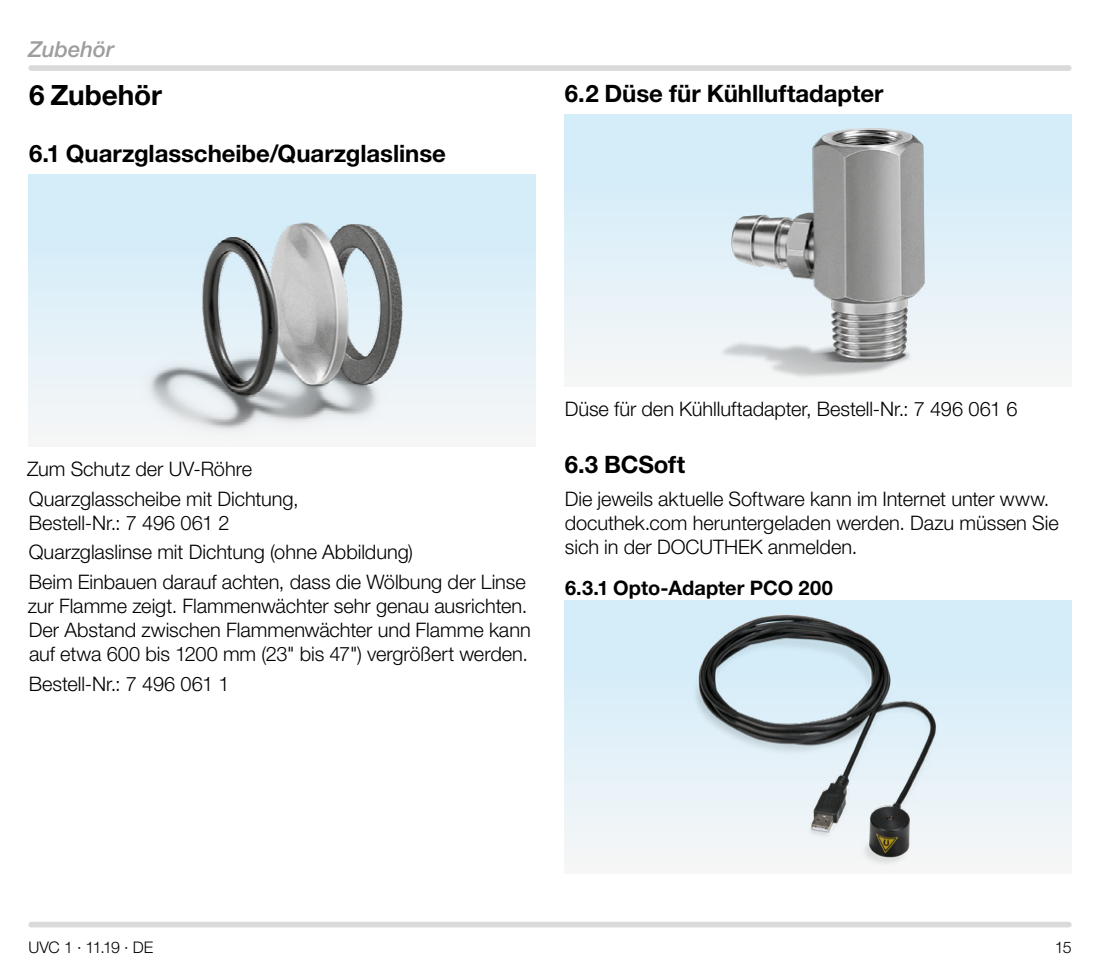
<style>
.page{position:relative;width:1100px;height:970px;background:#fff}
.page>*{position:absolute;margin:0;border:0;box-sizing:border-box;transform-origin:0 0}
.t1{font:700 28px "Helvetica Neue LT Pro";letter-spacing:-.005em;color:#000}
.t2{font:700 24px "Helvetica Neue LT Pro";letter-spacing:-.005em;color:#000}
.t3{font:italic 500 22px "Helvetica Neue LT Pro";color:#9d9d9c}
.t4{font:300 20px/24px "Helvetica Neue LT Pro";letter-spacing:-.005em;color:#000}
.t5{font:700 20px "Helvetica Neue LT Pro";color:#000}
.t6{font:300 16px "Helvetica Neue LT Pro";letter-spacing:-.04em;color:#000}
</style>
<div class="page">
<div style="left:31px;top:921px;width:1038px;height:6px;background:#dadada"></div>
<div style="left:31px;top:65px;width:1038px;height:6px;background:#dadada"></div>
<div style="left:28px;top:174px;width:508px;height:272px;background:linear-gradient(to bottom,#ceebfa,#f5f6f7)"></div>
<img style="left:136px;top:174px;width:292px;height:272px">
<div style="left:564px;top:114px;width:507px;height:272px;background:linear-gradient(to bottom,#ceebfa,#f5f6f7)"></div>
<img style="left:704px;top:114px;width:228px;height:272px">
<div style="left:564px;top:601px;width:507px;height:272px;background:linear-gradient(to bottom,#ceebfa,#f5f6f7)"></div>
<img style="left:683px;top:601px;width:270px;height:272px">
<p class="t3" style="left:28px;top:36px;width:87px">Zubehör</p>
<h1 class="t1" style="left:29px;top:78px;width:134px">6 Zubehör</h1>
<p class="t2" style="left:29px;top:139px;width:418px">6.1 Quarzglasscheibe/Quarzglaslinse</p>
<p class="t2" style="left:565px;top:79px;width:320px">6.2 Düse für Kühlluftadapter</p>
<p class="t4" style="left:27px;top:453px;width:273px;line-height:29.6px">Zum Schutz der UV-Röhre<br>Quarzglasscheibe mit Dichtung,</p>
<p class="t4" style="left:29px;top:507px;width:499px;line-height:29.6px">Bestell-Nr.: 7 496 061 2<br>Quarzglaslinse mit Dichtung (ohne Abbildung)<br>Beim Einbauen darauf achten, dass die Wölbung der Linse</p>
<p class="t4" style="left:28px;top:593px;width:504px">zur Flamme zeigt. Flammenwächter sehr genau ausrichten.<br>Der Abstand zwischen Flammenwächter und Flamme kann auf etwa 600 bis 1200 mm (23" bis 47") vergrößert werden.</p>
<p class="t4" style="left:29px;top:671px;width:202px">Bestell-Nr.: 7 496 061 1</p>
<p class="t4" style="left:565px;top:396px;width:454px">Düse für den Kühlluftadapter, Bestell-Nr.: 7 496 061 6</p>
<p class="t2" style="left:565px;top:450px;width:122px">6.3 BCSoft</p>
<p class="t4" style="left:565px;top:486px;width:495px">Die jeweils aktuelle Software kann im Internet unter www. docuthek.com heruntergeladen werden. Dazu müssen Sie sich in der DOCUTHEK anmelden.</p>
<p class="t5" style="left:565px;top:575px;width:269px">6.3.1 Opto-Adapter PCO 200</p>
<p class="t6" style="left:28px;top:937px;width:126px">UVC 1 · 11.19 · DE</p>
<p class="t6" style="left:1055px;top:937px;width:18px">15</p>
</div>
